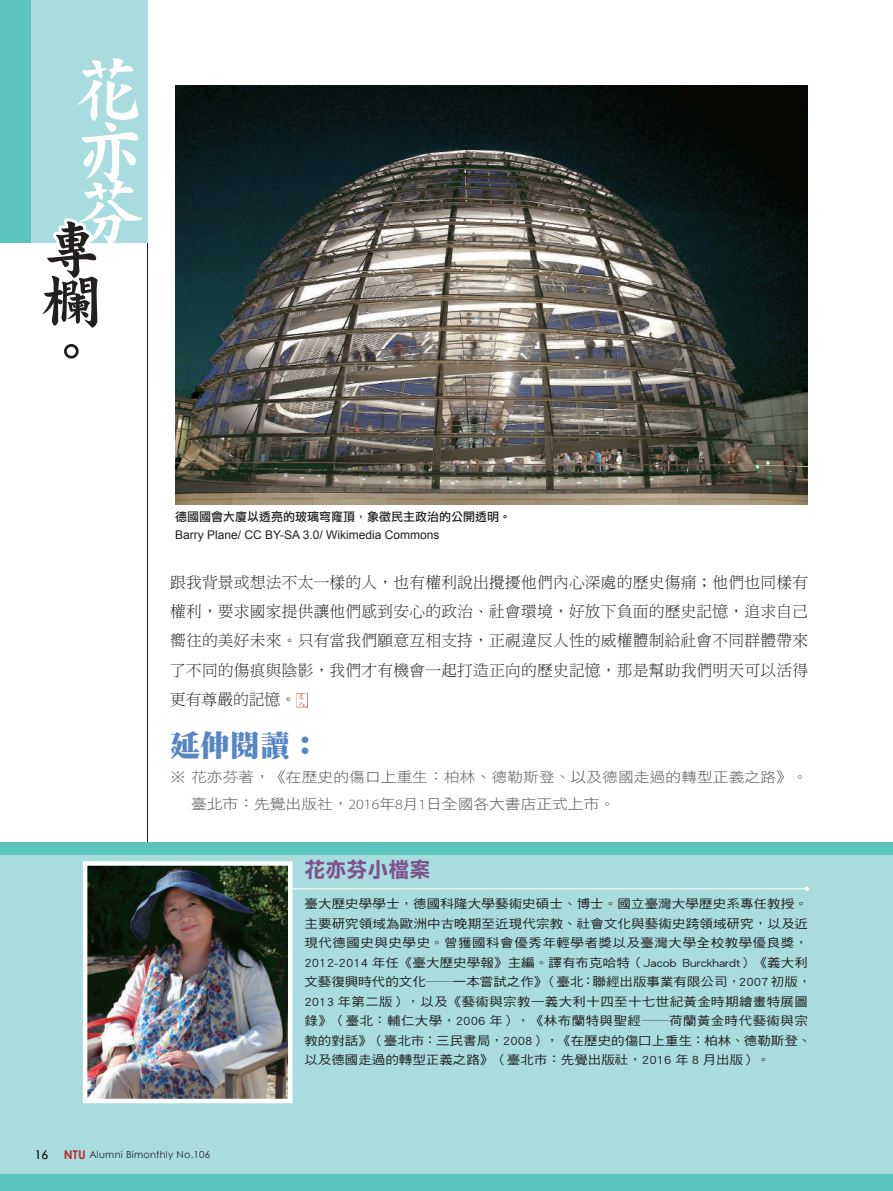
<style>
.page{position:relative;width:893px;height:1191px;background:#fff}
.page>*{position:absolute;margin:0;border:0;box-sizing:border-box;transform-origin:0 0}
.t1{font:72px/61.2px "DF Kai Shu Std W9";color:#fff;text-align:justify}
.t2{font:60px/51px "DF Kai Shu Std W9";color:#231f20;text-align:justify}
.t3{font:30px "DF Ming Std W12";color:#5786c5}
.t4{font:21px "DF Li Hei Std W7";color:#7e518b}
.t5{font:15.75px/29.2px "DF Ming Std W3";letter-spacing:.015em;color:#231f20;text-align:justify}
.t6{font:14.1px/27px "DF Hei Std W3";letter-spacing:.005em;color:#57585a;scale:1.11 1}
.t7{font:12.15px/19.5px "DF Hei Std W5";letter-spacing:.01em;color:#231f20;scale:1.11 1}
.t8{font:12px "Arial";color:#231f20}
.t9{font:12px "DF Li Hei Std W5";color:#231f20}
.t10{font:12px "Century Gothic";color:#231f20}
.t11{font:9.75px "Century Gothic";letter-spacing:.025em;color:#231f20}
.s1{font-family:"Myriad Pro";font-weight:300}
.s2{font-weight:700;font-size:12px;color:#b7282e}
</style>
<div class="page">
<hr style="left:147px;top:242px;width:1px;height:864px;background:#231f20">
<div style="left:0;top:1106px;width:893px;height:83px;background:#a8dcdf"></div>
<div style="left:0;top:1174px;width:893px;height:17px;background:#5ac4bd"></div>
<div style="left:0;top:0;width:147px;height:242px;background:#a8dcdf"></div>
<svg style="left:30px;top:218px;width:92px;height:25px"></svg>
<div style="left:0;top:0;width:31px;height:242px;background:#5ac4bd"></div>
<div style="left:0;top:848px;width:893px;height:266px;background:#a8dcdf"></div>
<svg style="left:293px;top:886px;width:516px;height:4px"></svg>
<img style="left:88px;top:866px;width:200px;height:232px">
<div style="left:83px;top:861px;width:210px;height:242px;border:4px solid #fff"></div>
<img style="left:296px;top:693px;width:11px;height:14px">
<div style="left:0;top:842px;width:893px;height:12px;background:#5ac4bd"></div>
<img style="left:175px;top:85px;width:633px;height:419px">
<h1 class="t1" style="left:73px;top:58px;width:71px">花亦芬</h1>
<h2 class="t2" style="left:41px;top:223px;width:58px">專欄。</h2>
<p class="t9" style="left:175px;top:510px;width:338px">德國國會大廈以透亮的玻璃穹窿頂，象徵民主政治的公開透明。</p>
<p class="t8" style="left:175px;top:527px;width:266px">Barry Plane/ CC BY-SA 3.0/ Wikimedia Commons</p>
<p class="t5" style="left:170px;top:567px;width:639px">跟我背景或想法不太一樣的人，也有權利說出攪擾他們內心深處的歷史傷痛；他們也同樣有權利，要求國家提供讓他們感到安心的政治、社會環境，好放下負面的歷史記憶，追求自己嚮往的美好未來。只有當我們願意互相支持，正視違反人性的威權體制給社會不同群體帶來了不同的傷痕與陰影，我們才有機會一起打造正向的歷史記憶，那是幫助我們明天可以活得更有尊嚴的記憶。</p>
<h3 class="t3" style="left:170px;top:728px;width:151px">延伸閱讀：</h3>
<p class="t6" style="left:191px;top:763px;width:557px;text-indent:-21px">※ 花亦芬著，《在歷史的傷口上重生：柏林、德勒斯登、以及德國走過的轉型正義之路》。臺北市：先覺出版社，<span class="s1">2016</span>年<span class="s1">8</span>月<span class="s1">1</span>日全國各大書店正式上市。</p>
<h3 class="t4" style="left:304px;top:858px;width:128px">花亦芬小檔案</h3>
<p class="t7" style="left:304px;top:893px;width:458px">臺大歷史學學士，德國科隆大學藝術史碩士、博士。國立臺灣大學歷史系專任教授。主要研究領域為歐洲中古晚期至近現代宗教、社會文化與藝術史跨領域研究，以及近現代德國史與史學史。曾獲國科會優秀年輕學者獎以及臺灣大學全校教學優良獎，2012-2014 年任《臺大歷史學報》主編。譯有布克哈特（Jacob Burckhardt）《義大利文藝復興時代的文化──一本嘗試之作》（臺北：聯經出版事業有限公司，2007 初版，2013 年第二版），以及《藝術與宗教—義大利十四至十七世紀黃金時期繪畫特展圖錄》（臺北：輔仁大學，2006 年），《林布蘭特與聖經──荷蘭黃金時代藝術與宗教的對話》（臺北市：三民書局，2008），《在歷史的傷口上重生：柏林、德勒斯登、以及德國走過的轉型正義之路》（臺北市：先覺出版社，2016 年 8 月出版）。</p>
<p class="t10" style="left:35px;top:1147px;width:15px">16</p>
<p class="t11" style="left:64px;top:1148px;width:148px"><span class="s2">NTU</span> Alumni Bimonthly No.106</p>
</div>
